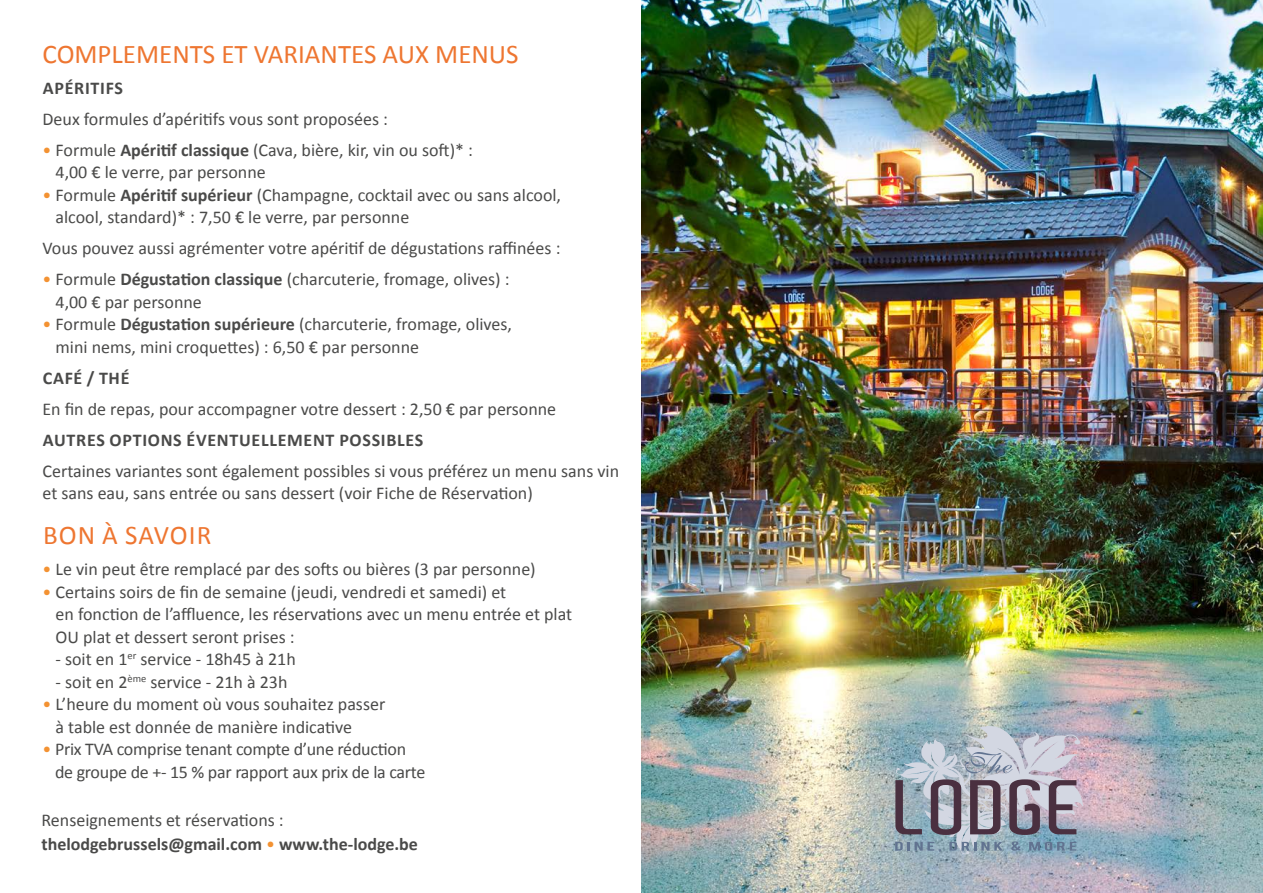
<style>
.page{position:relative;width:1263px;height:893px;background:#fff}
.page>*{position:absolute;margin:0;border:0;box-sizing:border-box;transform-origin:0 0}
.t1{font:27px "Calibri";color:#ee7631}
.t2{font:27px "Calibri";letter-spacing:.04em;color:#ee7631}
.t3{font:18px/22.5px "Calibri";color:#4a4a49}
.t4{font:700 18px/24px "Calibri";color:#4a4a49}
.t5{font:700 18px "Calibri";letter-spacing:.04em;color:#4a4a49}
.s1{color:#f39232}
.s2{font-weight:700}
.s3{font-weight:400}
.s4{font-weight:400;color:#f39232}
</style>
<div class="page">
<img style="left:641px;top:0;width:622px;height:893px">
<svg style="left:895px;top:713px;width:189px;height:142px;background:#9da4b1"></svg>
<h1 class="t1" style="left:43px;top:37px;width:478px">COMPLEMENTS ET VARIANTES AUX MENUS</h1>
<p class="t5" style="left:43px;top:76px;width:82px">APÉRITIFS</p>
<p class="t3" style="left:43px;top:108px;width:347px">Deux formules d’apéritifs vous sont proposées :</p>
<p class="t3" style="left:56px;top:139px;width:419px;text-indent:-13px"><span class="s1">•</span> Formule <span class="s2">Apéritif classique</span> (Cava, bière, kir, vin ou soft)* :<br>4,00 € le verre, par personne</p>
<p class="t3" style="left:56px;top:184px;width:507px;text-indent:-13px"><span class="s1">•</span> Formule <span class="s2">Apéritif supérieur</span> (Champagne, cocktail avec ou sans alcool, alcool, standard)* : 7,50 € le verre, par personne</p>
<p class="t3" style="left:43px;top:237px;width:519px">Vous pouvez aussi agrémenter votre apéritif de dégustations raffinées :</p>
<p class="t3" style="left:56px;top:268px;width:455px;text-indent:-13px"><span class="s1">•</span> Formule <span class="s2">Dégustation classique</span> (charcuterie, fromage, olives) :<br>4,00 € par personne</p>
<p class="t3" style="left:56px;top:313px;width:458px;text-indent:-13px"><span class="s1">•</span> Formule <span class="s2">Dégustation supérieure</span> (charcuterie, fromage, olives, mini nems, mini croquettes) : 6,50 € par personne</p>
<p class="t5" style="left:43px;top:366px;width:88px">CAFÉ / THÉ</p>
<p class="t3" style="left:42px;top:398px;width:515px">En fin de repas, pour accompagner votre dessert : 2,50 € par personne</p>
<p class="t5" style="left:43px;top:428px;width:382px">AUTRES OPTIONS ÉVENTUELLEMENT POSSIBLES</p>
<p class="t3" style="left:42px;top:460px;width:578px">Certaines variantes sont également possibles si vous préférez un menu sans vin et sans eau, sans entrée ou sans dessert (voir Fiche de Réservation)</p>
<h1 class="t2" style="left:43px;top:518px;width:170px">BON À SAVOIR</h1>
<p class="t3" style="left:43px;top:558px;width:495px"><span class="s1">•</span> Le vin peut être remplacé par des softs ou bières (3 par personne)</p>
<p class="t3" style="left:56px;top:581px;width:518px;text-indent:-13px"><span class="s1">•</span> Certains soirs de fin de semaine (jeudi, vendredi et samedi) et<br>en fonction de l’affluence, les réservations avec un menu entrée et plat<br>OU plat et dessert seront prises :</p>
<p class="t3" style="left:56px;top:648px;width:242px">- soit en 1<sup>er</sup> service - 18h45 à 21h</p>
<p class="t3" style="left:56px;top:671px;width:233px">- soit en 2<sup>ème</sup> service - 21h à 23h</p>
<p class="t3" style="left:56px;top:693px;width:331px;text-indent:-13px"><span class="s1">•</span> L’heure du moment où vous souhaitez passer à table est donnée de manière indicative</p>
<p class="t3" style="left:55px;top:738px;width:372px;text-indent:-12px"><span class="s1">•</span> Prix TVA comprise tenant compte d’une réduction de groupe de +- 15 % par rapport aux prix de la carte</p>
<p class="t4" style="left:41px;top:808px;width:378px"><span class="s3">Renseignements et réservations : </span>thelodgebrussels@gmail.com <span class="s4">•</span> www.the-lodge.be</p>
</div>
